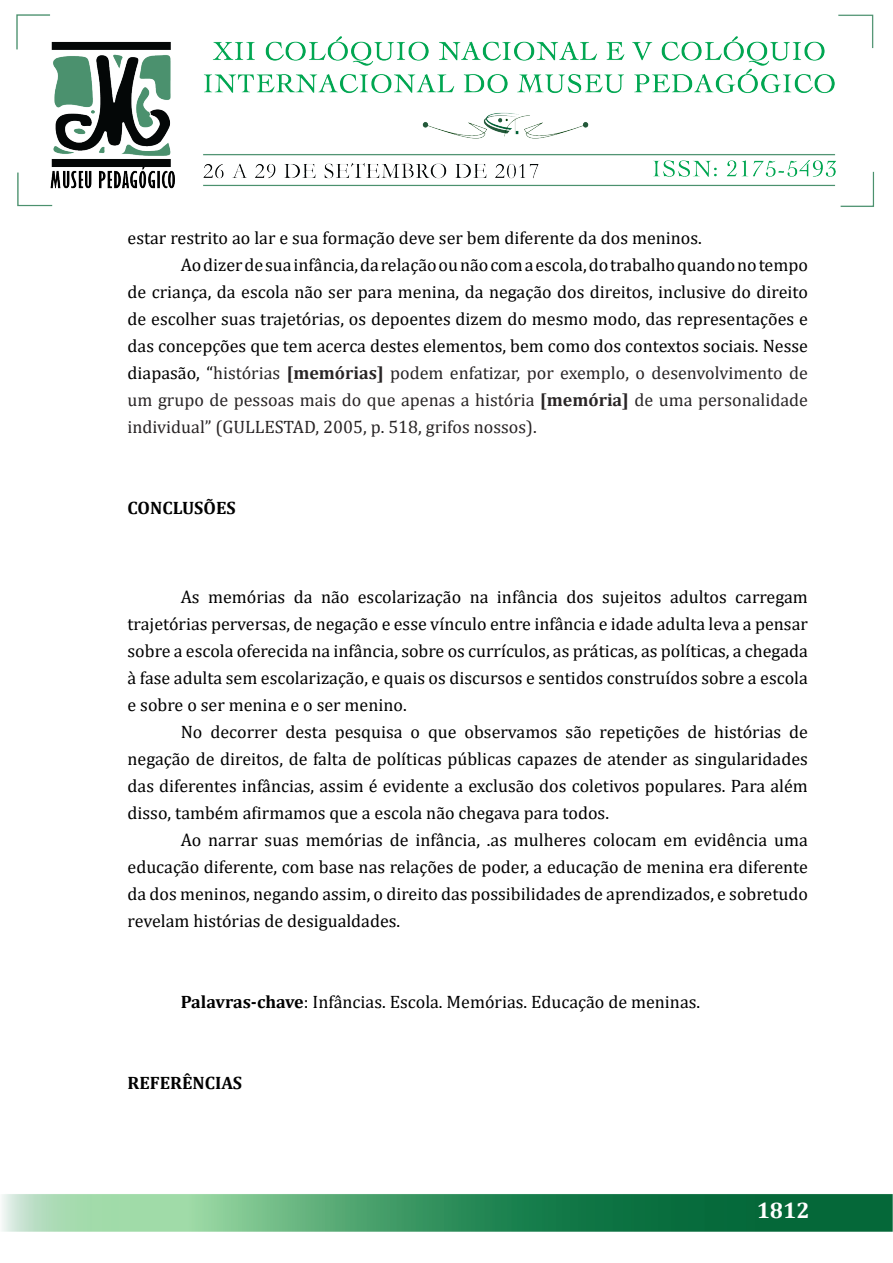
<style>
.page{position:relative;width:893px;height:1263px;background:#fff}
.page>*{position:absolute;margin:0;border:0;box-sizing:border-box;transform-origin:0 0}
.t1{font:700 22.5px "Cambria";color:#fff}
.t2{font:18px/27px "Cambria";color:#000;text-align:justify}
.t3{font:18px "Cambria";color:#292526}
.t4{font:700 18px "Cambria";color:#000}
.s1{color:#000}
.s2{font-weight:700}
</style>
<div class="page">
<img style="left:2px;top:14px;width:890px;height:1218px">
<p class="t2" style="left:128px;top:224px;width:576px">estar restrito ao lar e sua formação deve ser bem diferente da dos meninos.</p>
<p class="t2" style="left:181px;top:251px;width:629px">Ao dizer de sua infância, da relação ou não com a escola, do trabalho quando no tempo</p>
<p class="t2" style="left:128px;top:278px;width:682px">de criança, da escola não ser para menina, da negação dos direitos, inclusive do direito</p>
<p class="t2" style="left:128px;top:305px;width:682px">de escolher suas trajetórias, os depoentes dizem do mesmo modo, das representações e</p>
<p class="t2" style="left:128px;top:332px;width:682px">das concepções que tem acerca destes elementos, bem como dos contextos sociais. Nesse</p>
<p class="t3" style="left:128px;top:362px;width:682px"><span class="s1">diapasão, “</span>histórias <span class="s2">[memórias]</span> podem enfatizar, por exemplo, o desenvolvimento de</p>
<p class="t3" style="left:128px;top:389px;width:682px">um grupo de pessoas mais do que apenas a história <span class="s2">[memória]</span> de uma personalidade</p>
<p class="t3" style="left:128px;top:416px;width:411px">individual” (GULLESTAD, 2005, p. 518, grifos nossos).</p>
<p class="t4" style="left:128px;top:495px;width:110px">CONCLUSÕES</p>
<p class="t2" style="left:128px;top:584px;width:682px;text-indent:53px">As memórias da não escolarização na infância dos sujeitos adultos carregam trajetórias perversas, de negação e esse vínculo entre infância e idade adulta leva a pensar sobre a escola oferecida na infância, sobre os currículos, as práticas, as políticas, a chegada à fase adulta sem escolarização, e quais os discursos e sentidos construídos sobre a escola e sobre o ser menina e o ser menino.</p>
<p class="t2" style="left:128px;top:719px;width:682px;text-indent:53px">No decorrer desta pesquisa o que observamos são repetições de histórias de negação de direitos, de falta de políticas públicas capazes de atender as singularidades das diferentes infâncias, assim é evidente a exclusão dos coletivos populares. Para além disso, também afirmamos que a escola não chegava para todos.</p>
<p class="t2" style="left:128px;top:827px;width:682px;text-indent:53px">Ao narrar suas memórias de infância, .as mulheres colocam em evidência uma educação diferente, com base nas relações de poder, a educação de menina era diferente da dos meninos, negando assim, o direito das possibilidades de aprendizados, e sobretudo revelam histórias de desigualdades.</p>
<p class="t2" style="left:181px;top:989px;width:521px"><span class="s2">Palavras-chave</span>: Infâncias. Escola. Memórias. Educação de meninas.</p>
<p class="t4" style="left:128px;top:1070px;width:116px">REFERÊNCIAS</p>
<p class="t1" style="left:757px;top:1195px;width:55px">1812</p>
</div>
